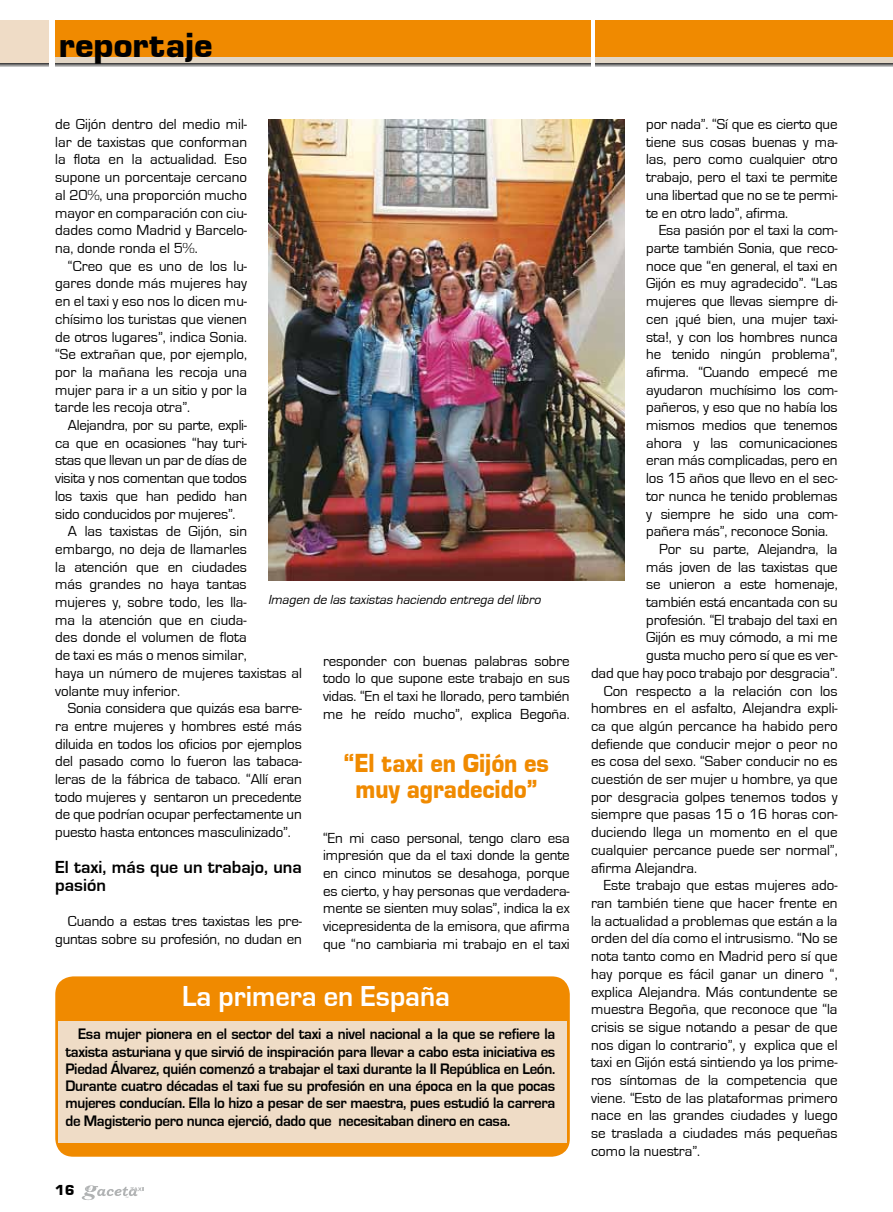
<style>
.page{position:relative;width:893px;height:1212px;background:#fff}
.page>*{position:absolute;margin:0;border:0;box-sizing:border-box;transform-origin:0 0}
.t1{font:36px "Eurostile Black DTC";color:#000}
.t2{font:700 29.85px "Eurostile";color:#fff;scale:.96 1}
.t3{font:27px/25.5px "Eurostile Black DTC";color:#f08a00;text-align:center;scale:.9 1}
.t4{font:700 18px/18px "Eurostile";color:#000}
.t5{font:700 15.6px/17.2px "Eurostile";letter-spacing:-.02em;color:#000;text-align:justify;scale:.96 1}
.t6{font:15px/17.7px "Eurostile";letter-spacing:-.01em;color:#000;text-align:justify}
.t7{font:15px "Eurostile Black DTC";color:#000}
.t8{font:italic 13.5px "Eurostile";color:#000}
</style>
<div class="page">
<svg style="left:55px;top:63px;width:535px;height:4px"></svg>
<svg style="left:595px;top:63px;width:298px;height:4px"></svg>
<div style="left:55px;top:21px;width:535px;height:37px;background:#f08a00"></div>
<svg style="left:0;top:63px;width:49px;height:4px"></svg>
<div style="left:0;top:21px;width:49px;height:42px;background:#efdcc6"></div>
<div style="left:595px;top:21px;width:298px;height:38px;background:#f08a00"></div>
<div style="left:595px;top:57px;width:298px;height:6px;background:#e2d6c5"></div>
<div style="left:55px;top:57px;width:535px;height:6px;background:#e2d6c5"></div>
<svg style="left:81px;top:1185px;width:62px;height:15px"></svg>
<img style="left:268px;top:119px;width:357px;height:461px">
<div style="left:55px;top:976px;width:515px;height:181px;background:#f08a00;border-radius:18px"></div>
<div style="left:58px;top:1021px;width:508px;height:121px;background:#efdcc6"></div>
<h1 class="t1" style="left:59px;top:25px;width:155px">reportaje</h1>
<p class="t6" style="left:55px;top:116px;width:193px">de Gijón dentro del medio mil&shy;lar de taxistas que conforman la flota en la actualidad. Eso supone un porcentaje cercano al 20%, una proporción mucho mayor en comparación con ciu&shy;dades como Madrid y Barcelo&shy;na, donde ronda el 5%.</p>
<p class="t6" style="left:55px;top:257px;width:193px;text-indent:13px">“Creo que es uno de los lu&shy;gares donde más mujeres hay en el taxi y eso nos lo dicen mu&shy;chísimo los turistas que vienen de otros lugares”, indica Sonia. “Se extrañan que, por ejemplo, por la mañana les recoja una mujer para ir a un sitio y por la tarde les recoja otra”.</p>
<p class="t6" style="left:68px;top:416px;width:181px">Alejandra, por su parte, expli-</p>
<p class="t6" style="left:55px;top:434px;width:193px">ca que en ocasiones “hay turi-</p>
<p class="t6" style="left:55px;top:452px;width:193px">stas que llevan un par de días de</p>
<p class="t6" style="left:55px;top:470px;width:193px">visita y nos comentan que todos</p>
<p class="t6" style="left:55px;top:487px;width:193px">los taxis que han pedido han</p>
<p class="t6" style="left:55px;top:505px;width:182px">sido conducidos por mujeres”.</p>
<p class="t6" style="left:68px;top:523px;width:181px">A las taxistas de Gijón, sin</p>
<p class="t6" style="left:55px;top:540px;width:193px">embargo, no deja de llamarles</p>
<p class="t6" style="left:55px;top:558px;width:193px">la atención que en ciudades</p>
<p class="t6" style="left:55px;top:576px;width:193px">más grandes no haya tantas</p>
<p class="t6" style="left:55px;top:593px;width:193px">mujeres y, sobre todo, les lla-</p>
<p class="t6" style="left:55px;top:611px;width:193px">ma la atención que en ciuda-</p>
<p class="t6" style="left:55px;top:629px;width:193px">des donde el volumen de flota</p>
<p class="t6" style="left:55px;top:647px;width:193px">de taxi es más o menos similar,</p>
<p class="t6" style="left:55px;top:664px;width:248px">haya un número de mujeres taxistas al</p>
<p class="t6" style="left:55px;top:682px;width:126px">volante muy inferior.</p>
<p class="t6" style="left:68px;top:700px;width:235px">Sonia considera que quizás esa barre-</p>
<p class="t6" style="left:55px;top:717px;width:248px">ra entre mujeres y hombres esté más</p>
<p class="t6" style="left:55px;top:735px;width:248px">diluida en todos los oficios por ejemplos</p>
<p class="t6" style="left:55px;top:753px;width:248px">del pasado como lo fueron las tabaca-</p>
<p class="t6" style="left:55px;top:770px;width:248px">leras de la fábrica de tabaco. “Allí eran</p>
<p class="t6" style="left:55px;top:788px;width:248px">todo mujeres y sentaron un precedente</p>
<p class="t6" style="left:55px;top:806px;width:248px">de que podrían ocupar perfectamente un</p>
<p class="t6" style="left:55px;top:824px;width:237px">puesto hasta entonces masculinizado”.</p>
<p class="t4" style="left:55px;top:858px;width:248px">El taxi, más que un trabajo, una pasión</p>
<p class="t6" style="left:55px;top:913px;width:248px;text-align:right">Cuando a estas tres taxistas les pre&shy;guntas sobre su profesión, no dudan en</p>
<p class="t8" style="left:268px;top:593px;width:277px">Imagen de las taxistas haciendo entrega dellibro</p>
<p class="t6" style="left:323px;top:652px;width:248px">responder con buenas palabras sobre todo lo que supone este trabajo en sus vidas. “En el taxi he llorado, pero también me he reído mucho”, explica Begoña.</p>
<h3 class="t3" style="left:344px;top:750px;width:230px">“El taxi en Gijón es muy agradecido”</h3>
<p class="t6" style="left:323px;top:829px;width:248px">“En mi caso personal, tengo claro esa impresión que da el taxi donde la gente en cinco minutos se desahoga, porque es cierto, y hay personas que verdadera&shy;mente se sienten muy solas”, indica la ex vicepresidenta de la emisora, que afirma que “no cambiaria mi trabajo en el taxi</p>
<h2 class="t2" style="left:182px;top:980px;width:281px">La primera en España</h2>
<p class="t5" style="left:65px;top:1026px;width:512px;text-indent:13px">Esa mujer pionera en el sector del taxi a nivel nacional a la que se refiere la taxista asturiana y que sirvió de inspiración para llevar a cabo esta iniciativa es Piedad Álvarez, quién comenzó a trabajar el taxi durante la II República en León.<br>Durante cuatro décadas el taxi fue su profesión en una época en la que pocas mujeres conducían. Ella lo hizo a pesar de ser maestra, pues estudió la carrera de Magisterio pero nunca ejerció, dado que necesitaban dinero en casa.</p>
<p class="t7" style="left:55px;top:1182px;width:21px">16</p>
<p class="t6" style="left:646px;top:116px;width:193px">por nada”. “Sí que es cierto que tiene sus cosas buenas y ma&shy;las, pero como cualquier otro trabajo, pero el taxi te permite una libertad que no se te permi&shy;te en otro lado”, afirma.</p>
<p class="t6" style="left:659px;top:222px;width:180px">Esa pasión por el taxi la com-</p>
<p class="t6" style="left:646px;top:239px;width:193px">parte también Sonia, que reco-</p>
<p class="t6" style="left:646px;top:257px;width:193px">noce que “en general, el taxi en</p>
<p class="t6" style="left:646px;top:275px;width:193px">Gijón es muy agradecido”. “Las</p>
<p class="t6" style="left:646px;top:293px;width:193px">mujeres que llevas siempre di-</p>
<p class="t6" style="left:646px;top:310px;width:193px">cen ¡qué bien, una mujer taxi-</p>
<p class="t6" style="left:646px;top:328px;width:193px">sta!, y con los hombres nunca</p>
<p class="t6" style="left:646px;top:346px;width:193px">he tenido ningún problema”,</p>
<p class="t6" style="left:646px;top:363px;width:193px">afirma. “Cuando empecé me</p>
<p class="t6" style="left:646px;top:381px;width:193px">ayudaron muchísimo los com-</p>
<p class="t6" style="left:646px;top:399px;width:193px">pañeros, y eso que no había los</p>
<p class="t6" style="left:646px;top:416px;width:193px">mismos medios que tenemos</p>
<p class="t6" style="left:646px;top:434px;width:193px">ahora y las comunicaciones</p>
<p class="t6" style="left:646px;top:452px;width:193px">eran más complicadas, pero en</p>
<p class="t6" style="left:646px;top:470px;width:193px">los 15 años que llevo en el sec-</p>
<p class="t6" style="left:646px;top:487px;width:193px">tor nunca he tenido problemas</p>
<p class="t6" style="left:646px;top:505px;width:193px">y siempre he sido una com-</p>
<p class="t6" style="left:646px;top:523px;width:183px">pañera más”, reconoce Sonia.</p>
<p class="t6" style="left:659px;top:540px;width:180px">Por su parte, Alejandra, la</p>
<p class="t6" style="left:646px;top:558px;width:193px">más joven de las taxistas que</p>
<p class="t6" style="left:646px;top:576px;width:193px">se unieron a este homenaje,</p>
<p class="t6" style="left:646px;top:593px;width:193px">también está encantada con su</p>
<p class="t6" style="left:646px;top:611px;width:193px">profesión. “El trabajo del taxi en</p>
<p class="t6" style="left:646px;top:629px;width:193px">Gijón es muy cómodo, a mi me</p>
<p class="t6" style="left:646px;top:647px;width:193px">gusta mucho pero sí que es ver-</p>
<p class="t6" style="left:591px;top:664px;width:248px">dad que hay poco trabajo por desgracia”.</p>
<p class="t6" style="left:604px;top:682px;width:235px">Con respecto a la relación con los</p>
<p class="t6" style="left:591px;top:700px;width:248px">hombres en el asfalto, Alejandra expli-</p>
<p class="t6" style="left:591px;top:717px;width:248px">ca que algún percance ha habido pero</p>
<p class="t6" style="left:591px;top:735px;width:248px">defiende que conducir mejor o peor no</p>
<p class="t6" style="left:591px;top:753px;width:248px">es cosa del sexo. “Saber conducir no es</p>
<p class="t6" style="left:591px;top:770px;width:248px">cuestión de ser mujer u hombre, ya que</p>
<p class="t6" style="left:591px;top:788px;width:248px">por desgracia golpes tenemos todos y</p>
<p class="t6" style="left:591px;top:806px;width:248px">siempre que pasas 15 o 16 horas con-</p>
<p class="t6" style="left:591px;top:824px;width:248px">duciendo llega un momento en el que</p>
<p class="t6" style="left:591px;top:841px;width:248px">cualquier percance puede ser normal”,</p>
<p class="t6" style="left:591px;top:859px;width:108px">afirma Alejandra.</p>
<p class="t6" style="left:604px;top:877px;width:235px">Este trabajo que estas mujeres ado-</p>
<p class="t6" style="left:591px;top:894px;width:248px">ran también tiene que hacer frente en</p>
<p class="t6" style="left:591px;top:912px;width:248px">la actualidad a problemas que están a la</p>
<p class="t6" style="left:591px;top:930px;width:248px">orden del día como el intrusismo. “No se</p>
<p class="t6" style="left:591px;top:947px;width:248px">nota tanto como en Madrid pero sí que</p>
<p class="t6" style="left:591px;top:965px;width:248px">hay porque es fácil ganar un dinero “,</p>
<p class="t6" style="left:591px;top:983px;width:248px">explica Alejandra. Más contundente se</p>
<p class="t6" style="left:591px;top:1001px;width:248px">muestra Begoña, que reconoce que “la</p>
<p class="t6" style="left:591px;top:1018px;width:248px">crisis se sigue notando a pesar de que</p>
<p class="t6" style="left:591px;top:1036px;width:248px">nos digan lo contrario”, y explica que el</p>
<p class="t6" style="left:591px;top:1054px;width:248px">taxi en Gijón está sintiendo ya los prime-</p>
<p class="t6" style="left:591px;top:1071px;width:248px">ros síntomas de la competencia que</p>
<p class="t6" style="left:591px;top:1089px;width:248px">viene. “Esto de las plataformas primero</p>
<p class="t6" style="left:591px;top:1107px;width:248px">nace en las grandes ciudades y luego</p>
<p class="t6" style="left:591px;top:1124px;width:248px">se traslada a ciudades más pequeñas</p>
<p class="t6" style="left:591px;top:1142px;width:111px">como la nuestra”.</p>
</div>
